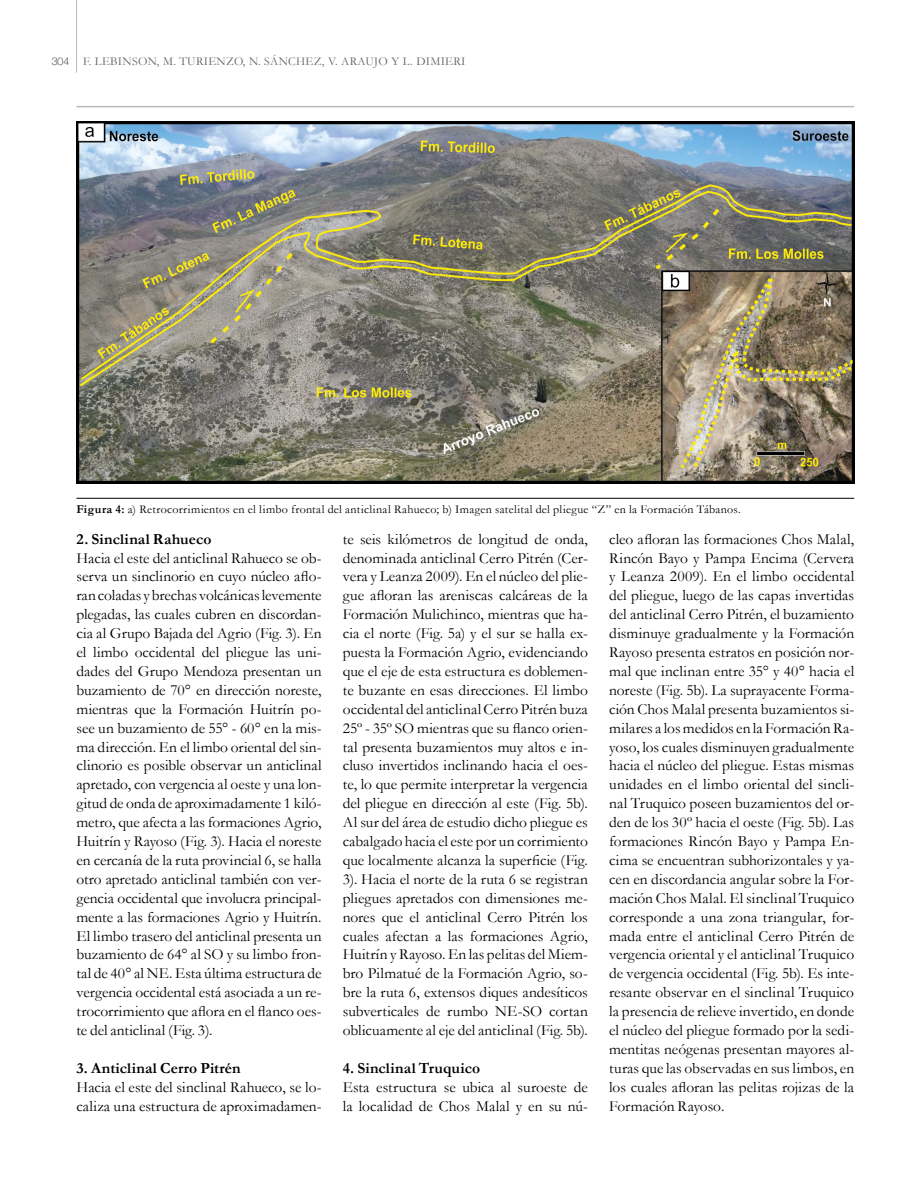
<style>
.page{position:relative;width:918px;height:1188px;background:#fff}
.page>*{position:absolute;margin:0;border:0;box-sizing:border-box;transform-origin:0 0}
.Texto_general{font:15.45px/18.9px "Garamond";color:#000;text-align:justify}
.Título_3_-_sin_espac{font:700 15.45px "Garamond";letter-spacing:.01em;color:#000}
.Epígrafes{font:12px "Garamond";letter-spacing:.025em;color:#000}
.t1{font:12px "Garamond";letter-spacing:.025em;color:#646363}
.s1{font-family:"Helvetica Neue";font-weight:100;font-size:10.5px;color:#000}
.s2{font-weight:700}
</style>
<div class="page">
<hr style="left:76px;top:0;width:1px;height:73px;background:#bcbcbc">
<img style="left:77px;top:121px;width:777px;height:362px">
<hr style="left:76px;top:498px;width:778px;height:1px;background:#000">
<hr style="left:76px;top:106px;width:778px;height:1px;background:#bababa">
<p class="t1" style="left:52px;top:53px;width:415px"><span class="s1">304</span> F. LEBINSON, M. TURIENZO, N. SÁNCHEZ, V. ARAUJO Y L. DIMIERI</p>
<p class="Epígrafes" style="left:76px;top:502px;width:666px"><span class="s2">Figura 4:</span> a) Retrocorrimientos en el limbo frontal del anticlinal Rahueco; b) Imagen satelital del pliegue “Z” en la Formación Tábanos.</p>
<p class="Título_3_-_sin_espac" style="left:77px;top:528px;width:136px">2. Sinclinal Rahueco</p>
<p class="Texto_general" style="left:77px;top:548px;width:247px">Hacia el este del anticlinal Rahueco se ob&shy;serva un sinclinorio en cuyo núcleo aflo&shy;ran coladas y brechas volcánicas levemente plegadas, las cuales cubren en discordan&shy;cia al Grupo Bajada del Agrio (Fig. 3). En el limbo occidental del pliegue las uni&shy;dades del Grupo Mendoza presentan un buzamiento de 70° en dirección noreste, mientras que la Formación Huitrín po&shy;see un buzamiento de 55° - 60° en la mis&shy;ma dirección. En el limbo oriental del sin&shy;clinorio es posible observar un anticlinal apretado, con vergencia al oeste y una lon&shy;gitud de onda de aproximadamente 1 kiló&shy;metro, que afecta a las formaciones Agrio, Huitrín y Rayoso (Fig. 3). Hacia el noreste en cercanía de la ruta provincial 6, se halla otro apretado anticlinal también con ver&shy;gencia occidental que involucra principal&shy;mente a las formaciones Agrio y Huitrín.<br>El limbo trasero del anticlinal presenta un buzamiento de 64° al SO y su limbo fron&shy;tal de 40° al NE. Esta última estructura de vergencia occidental está asociada a un re&shy;trocorrimiento que aflora en el flanco oes&shy;te del anticlinal (Fig. 3).</p>
<p class="Título_3_-_sin_espac" style="left:77px;top:1058px;width:166px">3. Anticlinal Cerro Pitrén</p>
<p class="Texto_general" style="left:77px;top:1077px;width:247px">Hacia el este del sinclinal Rahueco, se lo&shy;caliza una estructura de aproximadamen-</p>
<p class="Texto_general" style="left:343px;top:529px;width:247px">te seis kilómetros de longitud de onda, denominada anticlinal Cerro Pitrén (Cer&shy;vera y Leanza 2009). En el núcleo del plie&shy;gue afloran las areniscas calcáreas de la Formación Mulichinco, mientras que ha&shy;cia el norte (Fig. 5a) y el sur se halla ex&shy;puesta la Formación Agrio, evidenciando que el eje de esta estructura es doblemen&shy;te buzante en esas direcciones. El limbo occidental del anticlinal Cerro Pitrén buza 25º - 35º SO mientras que su flanco orien&shy;tal presenta buzamientos muy altos e in&shy;cluso invertidos inclinando hacia el oes&shy;te, lo que permite interpretar la vergencia del pliegue en dirección al este (Fig. 5b).<br>Al sur del área de estudio dicho pliegue es cabalgado hacia el este por un corrimiento que localmente alcanza la superficie (Fig.<br>3). Hacia el norte de la ruta 6 se registran pliegues apretados con dimensiones me&shy;nores que el anticlinal Cerro Pitrén los cuales afectan a las formaciones Agrio, Huitrín y Rayoso. En las pelitas del Miem&shy;bro Pilmatué de la Formación Agrio, so&shy;bre la ruta 6, extensos diques andesíticos subverticales de rumbo NE-SO cortan oblicuamente al eje del anticlinal (Fig. 5b).</p>
<p class="Título_3_-_sin_espac" style="left:343px;top:1058px;width:139px">4. Sinclinal Truquico</p>
<p class="Texto_general" style="left:343px;top:1077px;width:247px">Esta estructura se ubica al suroeste de la localidad de Chos Malal y en su nú-</p>
<p class="Texto_general" style="left:609px;top:529px;width:247px">cleo afloran las formaciones Chos Malal, Rincón Bayo y Pampa Encima (Cervera y Leanza 2009). En el limbo occidental del pliegue, luego de las capas invertidas del anticlinal Cerro Pitrén, el buzamiento disminuye gradualmente y la Formación Rayoso presenta estratos en posición nor&shy;mal que inclinan entre 35° y 40° hacia el noreste (Fig. 5b). La suprayacente Forma&shy;ción Chos Malal presenta buzamientos si&shy;milares a los medidos en la Formación Ra&shy;yoso, los cuales disminuyen gradualmente hacia el núcleo del pliegue. Estas mismas unidades en el limbo oriental del sincli&shy;nal Truquico poseen buzamientos del or&shy;den de los 30º hacia el oeste (Fig. 5b). Las formaciones Rincón Bayo y Pampa En&shy;cima se encuentran subhorizontales y ya&shy;cen en discordancia angular sobre la For&shy;mación Chos Malal. El sinclinal Truquico corresponde a una zona triangular, for&shy;mada entre el anticlinal Cerro Pitrén de vergencia oriental y el anticlinal Truquico de vergencia occidental (Fig. 5b). Es inte&shy;resante observar en el sinclinal Truquico la presencia de relieve invertido, en donde el núcleo del pliegue formado por la sedi&shy;mentitas neógenas presentan mayores al&shy;turas que las observadas en sus limbos, en los cuales afloran las pelitas rojizas de la Formación Rayoso.</p>
</div>
